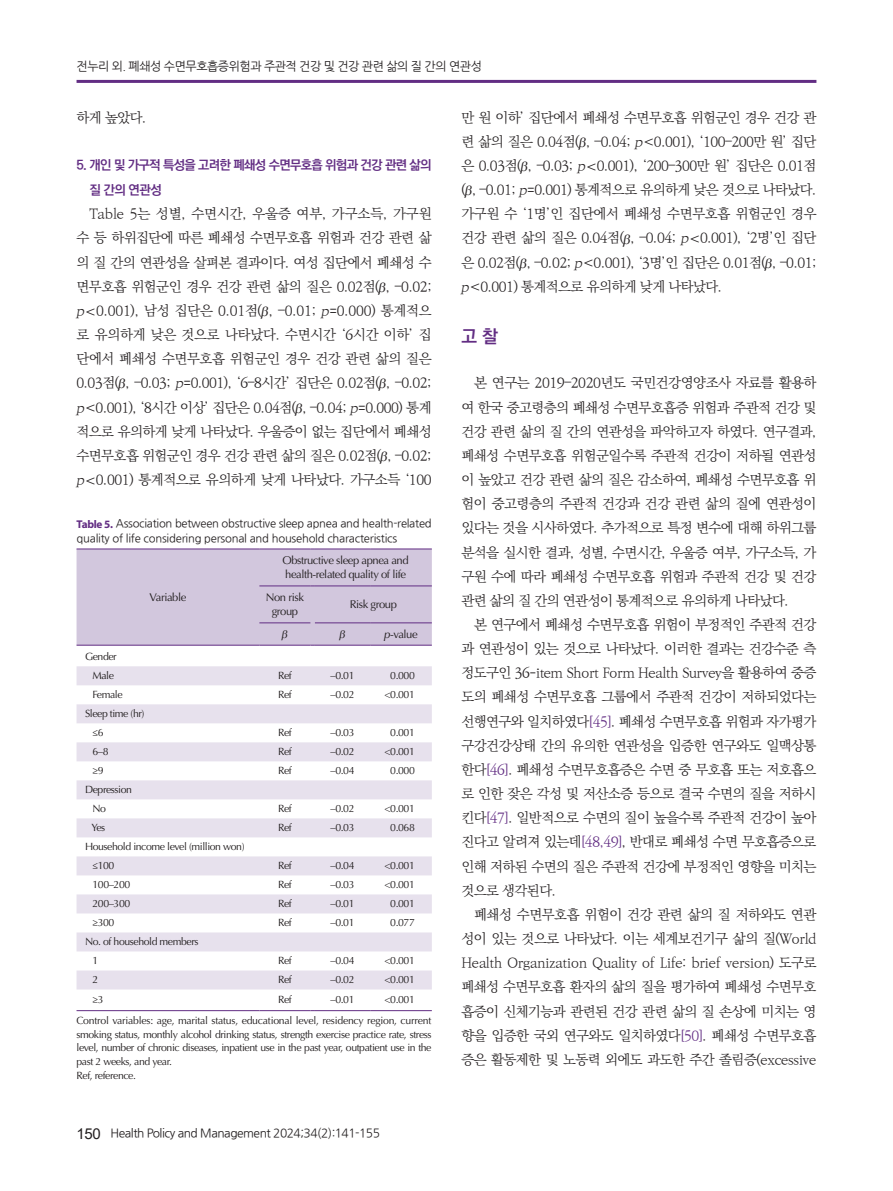
<style>
.page{position:relative;width:893px;height:1191px;background:#fff}
.page>*{position:absolute;margin:0;border:0;box-sizing:border-box;transform-origin:0 0}
.t1{font:700 18px "Ko Pub World Dotum";color:#622d83}
.t2{font:13.8px/24.2px "Ko Pub World Batang PL";letter-spacing:-.04em;color:#231f20;text-align:justify}
.t3{font:700 13.05px/24.2px "Ko Pub World Dotum";letter-spacing:-.055em;color:#622d83}
.t4{font:12px "Nanum Gothic";letter-spacing:-.04em;color:#231f20}
.t5{font:11.25px/14.7px "Nanum Gothic";letter-spacing:-.02em;color:#231f20}
.t6{font:11.25px/14.7px "Optima LT Std";letter-spacing:-.04em;color:#231f20}
.t7{font:10.5px/19px "Optima LT Std";letter-spacing:-.04em;color:#231f20}
.t8{font:10.5px/21.5px "Optima LT Std";letter-spacing:-.02em;color:#231f20}
.s1{font-style:italic}
.s2{font-family:"Iowan Old Style BT"}
.s3{font-family:"Myriad Pro";font-weight:700;color:#622d83}
.s4{font-family:"Arial";font-size:15px}
.s5{color:#622d83}
</style>
<div class="page">
<svg style="left:77px;top:666px;width:355px;height:323px;fill:#e8e3ee"></svg>
<hr style="left:77px;top:1010px;width:182px;height:1px;background:#622d83">
<hr style="left:259px;top:1010px;width:51px;height:1px;background:#622d83">
<hr style="left:315px;top:1010px;width:55px;height:1px;background:#622d83">
<hr style="left:370px;top:1010px;width:62px;height:1px;background:#622d83">
<hr style="left:77px;top:80px;width:739px;height:3px;background:#622d83">
<div style="left:77px;top:548px;width:355px;height:98px;background:#d2c7dd"></div>
<p class="t4" style="left:77px;top:60px;width:407px">전누리 외. 폐쇄성 수면무호흡증위험과 주관적 건강 및 건강 관련 삶의 질 간의 연관성</p>
<p class="t2" style="left:77px;top:105px;width:71px">하게 높았다.</p>
<p class="t3" style="left:90px;top:154px;width:344px;text-indent:-13px">5. 개인 및 가구적 특성을 고려한 폐쇄성 수면무호흡 위험과 건강 관련 삶의 질 간의 연관성</p>
<p class="t2" style="left:76px;top:202px;width:357px;text-indent:13px">Table 5는 성별, 수면시간, 우울증 여부, 가구소득, 가구원 수 등 하위집단에 따른 폐쇄성 수면무호흡 위험과 건강 관련 삶 의 질 간의 연관성을 살펴본 결과이다. 여성 집단에서 폐쇄성 수 면무호흡 위험군인 경우 건강 관련 삶의 질은 0.02점( , –0.02; <span class="s1">p</span><span class="s2">&lt;</span>0.001), 남성 집단은 0.01점( , –0.01; <span class="s1">p</span>=0.000) 통계적으 로 유의하게 낮은 것으로 나타났다. 수면시간 ‘6시간 이하’ 집 단에서 폐쇄성 수면무호흡 위험군인 경우 건강 관련 삶의 질은 0.03점( , –0.03; <span class="s1">p</span>=0.001), ‘6–8시간’ 집단은 0.02점( , –0.02; <span class="s1">p</span><span class="s2">&lt;</span>0.001), ‘8시간 이상’ 집단은 0.04점( , –0.04; <span class="s1">p</span>=0.000) 통계 적으로 유의하게 낮게 나타났다. 우울증이 없는 집단에서 폐쇄성 수면무호흡 위험군인 경우 건강 관련 삶의 질은 0.02점( , –0.02; <span class="s1">p</span><span class="s2">&lt;</span>0.001) 통계적으로 유의하게 낮게 나타났다. 가구소득 ‘100</p>
<p class="t5" style="left:77px;top:517px;width:357px"><span class="s3">Table 5.</span> Association between obstructive sleep apnea and health-related quality of life considering personal and household characteristics</p>
<p class="t7" style="left:85px;top:647px;width:33px;text-align:center">Gender<br>Male</p>
<p class="t6" style="left:150px;top:590px;width:38px">Variable</p>
<p class="t6" style="left:283px;top:553px;width:128px">Obstructive sleep apnea and health-related quality of life</p>
<p class="t6" style="left:266px;top:590px;width:40px;text-align:center">Non risk group</p>
<p class="t6" style="left:350px;top:597px;width:49px">Risk group</p>
<p class="t6" style="left:384px;top:627px;width:35px"><span class="s1">p</span>-value</p>
<p class="t7" style="left:278px;top:666px;width:15px">Ref</p>
<p class="t7" style="left:331px;top:666px;width:26px">–0.01</p>
<p class="t7" style="left:390px;top:666px;width:26px">0.000</p>
<p class="t7" style="left:93px;top:685px;width:32px">Female</p>
<p class="t7" style="left:278px;top:685px;width:15px">Ref</p>
<p class="t7" style="left:331px;top:685px;width:26px">–0.02</p>
<p class="t7" style="left:384px;top:685px;width:32px">&lt;0.001</p>
<p class="t7" style="left:93px;top:704px;width:53px;text-indent:-7px">Sleep time (hr) ≤6</p>
<p class="t7" style="left:278px;top:723px;width:15px">Ref</p>
<p class="t7" style="left:331px;top:723px;width:26px">–0.03</p>
<p class="t7" style="left:390px;top:723px;width:26px">0.001</p>
<p class="t7" style="left:93px;top:742px;width:18px">6–8</p>
<p class="t7" style="left:278px;top:742px;width:15px">Ref</p>
<p class="t7" style="left:331px;top:742px;width:26px">–0.02</p>
<p class="t7" style="left:384px;top:742px;width:32px">&lt;0.001</p>
<p class="t7" style="left:93px;top:761px;width:13px">≥9</p>
<p class="t7" style="left:278px;top:761px;width:15px">Ref</p>
<p class="t7" style="left:331px;top:761px;width:26px">–0.04</p>
<p class="t7" style="left:390px;top:761px;width:26px">0.000</p>
<p class="t7" style="left:93px;top:780px;width:41px;text-indent:-7px">Depression<br>No</p>
<p class="t7" style="left:278px;top:799px;width:15px">Ref</p>
<p class="t7" style="left:331px;top:799px;width:26px">–0.02</p>
<p class="t7" style="left:384px;top:799px;width:32px">&lt;0.001</p>
<p class="t7" style="left:92px;top:818px;width:15px">Yes</p>
<p class="t7" style="left:278px;top:818px;width:15px">Ref</p>
<p class="t7" style="left:331px;top:818px;width:26px">–0.03</p>
<p class="t7" style="left:390px;top:818px;width:26px">0.068</p>
<p class="t7" style="left:93px;top:837px;width:154px;text-indent:-7px">Household income level (million won) ≤100</p>
<p class="t7" style="left:278px;top:856px;width:15px">Ref</p>
<p class="t7" style="left:331px;top:856px;width:26px">–0.04</p>
<p class="t7" style="left:384px;top:856px;width:32px">&lt;0.001</p>
<p class="t7" style="left:93px;top:875px;width:39px">100–200</p>
<p class="t7" style="left:278px;top:875px;width:15px">Ref</p>
<p class="t7" style="left:331px;top:875px;width:26px">–0.03</p>
<p class="t7" style="left:384px;top:875px;width:32px">&lt;0.001</p>
<p class="t7" style="left:93px;top:894px;width:39px">200–300</p>
<p class="t7" style="left:278px;top:894px;width:15px">Ref</p>
<p class="t7" style="left:331px;top:894px;width:26px">–0.01</p>
<p class="t7" style="left:390px;top:894px;width:26px">0.001</p>
<p class="t7" style="left:93px;top:913px;width:23px">≥300</p>
<p class="t7" style="left:278px;top:913px;width:15px">Ref</p>
<p class="t7" style="left:331px;top:913px;width:26px">–0.01</p>
<p class="t7" style="left:390px;top:913px;width:26px">0.077</p>
<p class="t7" style="left:93px;top:932px;width:107px;text-indent:-7px">No. of household members<br>1</p>
<p class="t7" style="left:278px;top:951px;width:15px">Ref</p>
<p class="t7" style="left:331px;top:951px;width:26px">–0.04</p>
<p class="t7" style="left:384px;top:951px;width:32px">&lt;0.001</p>
<p class="t7" style="left:93px;top:970px;width:7px">2</p>
<p class="t7" style="left:278px;top:970px;width:15px">Ref</p>
<p class="t7" style="left:331px;top:970px;width:26px">–0.02</p>
<p class="t7" style="left:384px;top:970px;width:32px">&lt;0.001</p>
<p class="t7" style="left:93px;top:989px;width:13px">≥3</p>
<p class="t7" style="left:278px;top:989px;width:15px">Ref</p>
<p class="t7" style="left:331px;top:989px;width:26px">–0.01</p>
<p class="t8" style="left:77px;top:988px;width:356px;text-indent:308px">&lt;0.001<br>Control variables: age, marital status, educational level, residency region, current</p>
<p class="t7" style="left:77px;top:1027px;width:357px;line-height:13.6px">smoking status, monthly alcohol drinking status, strength exercise practice rate, stress level, number of chronic diseases, inpatient use in the past year, outpatient use in the past 2 weeks, and year.<br>Ref, reference.</p>
<p class="t4" style="left:77px;top:1127px;width:305px"><span class="s4">150</span> Health Policy and Management 2024;34(2):141-155</p>
<p class="t2" style="left:461px;top:105px;width:357px">만 원 이하’ 집단에서 폐쇄성 수면무호흡 위험군인 경우 건강 관 련 삶의 질은 0.04점( , –0.04; <span class="s1">p</span><span class="s2">&lt;</span>0.001), ‘100–200만 원’ 집단 은 0.03점( , –0.03; <span class="s1">p</span><span class="s2">&lt;</span>0.001), ‘200–300만 원’ 집단은 0.01점 ( , –0.01; <span class="s1">p</span>=0.001) 통계적으로 유의하게 낮은 것으로 나타났다. 가구원 수 ‘1명’인 집단에서 폐쇄성 수면무호흡 위험군인 경우 건강 관련 삶의 질은 0.04점( , –0.04; <span class="s1">p</span><span class="s2">&lt;</span>0.001), ‘2명’인 집단 은 0.02점( , –0.02; <span class="s1">p</span><span class="s2">&lt;</span>0.001), ‘3명’인 집단은 0.01점( , –0.01; <span class="s1">p</span><span class="s2">&lt;</span>0.001) 통계적으로 유의하게 낮게 나타났다.</p>
<h1 class="t1" style="left:461px;top:324px;width:38px">고 찰</h1>
<p class="t2" style="left:461px;top:371px;width:357px;text-indent:13px">본 연구는 2019–2020년도 국민건강영양조사 자료를 활용하 여 한국 중고령층의 폐쇄성 수면무호흡증 위험과 주관적 건강 및 건강 관련 삶의 질 간의 연관성을 파악하고자 하였다. 연구결과, 폐쇄성 수면무호흡 위험군일수록 주관적 건강이 저하될 연관성 이 높았고 건강 관련 삶의 질은 감소하여, 폐쇄성 수면무호흡 위 험이 중고령층의 주관적 건강과 건강 관련 삶의 질에 연관성이 있다는 것을 시사하였다. 추가적으로 특정 변수에 대해 하위그룹 분석을 실시한 결과, 성별, 수면시간, 우울증 여부, 가구소득, 가 구원 수에 따라 폐쇄성 수면무호흡 위험과 주관적 건강 및 건강 관련 삶의 질 간의 연관성이 통계적으로 유의하게 나타났다.</p>
<p class="t2" style="left:461px;top:613px;width:357px;text-indent:13px">본 연구에서 폐쇄성 수면무호흡 위험이 부정적인 주관적 건강 과 연관성이 있는 것으로 나타났다. 이러한 결과는 건강수준 측 정도구인 36-item Short Form Health Survey을 활용하여 중증 도의 폐쇄성 수면무호흡 그룹에서 주관적 건강이 저하되었다는 선행연구와 일치하였다<span class="s5">[45]</span>. 폐쇄성 수면무호흡 위험과 자가평가 구강건강상태 간의 유의한 연관성을 입증한 연구와도 일맥상통 한다<span class="s5">[46]</span>. 폐쇄성 수면무호흡증은 수면 중 무호흡 또는 저호흡으 로 인한 잦은 각성 및 저산소증 등으로 결국 수면의 질을 저하시 킨다<span class="s5">[47]</span>. 일반적으로 수면의 질이 높을수록 주관적 건강이 높아 진다고 알려져 있는데<span class="s5">[48,49]</span>, 반대로 폐쇄성 수면 무호흡증으로 인해 저하된 수면의 질은 주관적 건강에 부정적인 영향을 미치는 것으로 생각된다.</p>
<p class="t2" style="left:461px;top:902px;width:357px;text-indent:13px">폐쇄성 수면무호흡 위험이 건강 관련 삶의 질 저하와도 연관 성이 있는 것으로 나타났다. 이는 세계보건기구 삶의 질(World Health Organization Quality of Life: brief version) 도구로 폐쇄성 수면무호흡 환자의 삶의 질을 평가하여 폐쇄성 수면무호 흡증이 신체기능과 관련된 건강 관련 삶의 질 손상에 미치는 영 향을 입증한 국외 연구와도 일치하였다<span class="s5">[50]</span>. 폐쇄성 수면무호흡 증은 활동제한 및 노동력 외에도 과도한 주간 졸림증(excessive</p>
</div>
